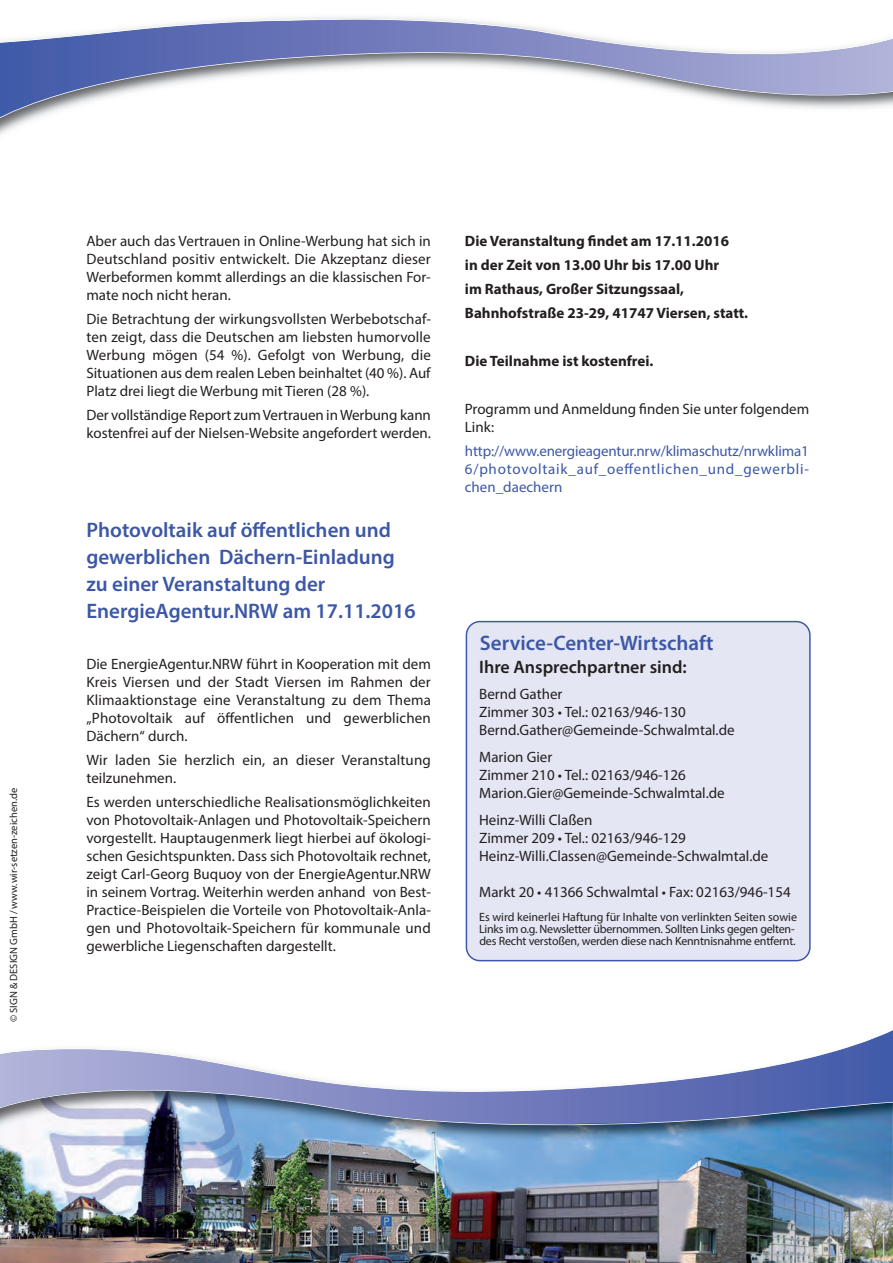
<style>
.page{position:relative;width:893px;height:1263px;background:#fff}
.page>*{position:absolute;margin:0;border:0;box-sizing:border-box;transform-origin:0 0}
.t1{font:600 21px/27px "Myriad Pro";color:#3c57a6}
.t2{font:600 18px "Myriad Pro";color:#231f20}
.t3{font:15px/18px "Myriad Pro";color:#231f20}
.t4{font:700 15px/24px "Myriad Pro";color:#231f20}
.t5{font:15px/18px "Myriad Pro";letter-spacing:.05em;color:#3c57a6;text-align:justify}
.t6{font:12px/12px "Myriad Pro";letter-spacing:-.015em;color:#231f20}
.t7{font:10.5px "Myriad Pro";color:#231f20}
</style>
<div class="page">
<img style="left:0;top:1145px;width:893px;height:118px">
<img style="left:0;top:1129px;width:893px;height:16px">
<svg style="left:0;top:1030px;width:893px;height:99px"></svg>
<div style="left:466px;top:621px;width:345px;height:340px;background:#e5e6f3"></div>
<svg style="left:0;top:17px;width:893px;height:118px"></svg>
<p class="t7" style="left:10px;top:1022px;width:236px;rotate:-90deg">© SIGN &amp; DESIGN GmbH / www.wir-setzen-zeichen.de</p>
<p class="t3" style="left:86px;top:233px;width:346px;text-align:justify">Aber auch das Vertrauen in Online-Werbung hat sich in Deutschland positiv entwickelt. Die Akzeptanz dieser Werbeformen kommt allerdings an die klassischen For&shy;mate noch nicht heran.</p>
<p class="t3" style="left:86px;top:311px;width:346px;text-align:justify">Die Betrachtung der wirkungsvollsten Werbebotschaf&shy;ten zeigt, dass die Deutschen am liebsten humorvolle Werbung mögen (54 %). Gefolgt von Werbung, die Situationen aus dem realen Leben beinhaltet (40 %). Auf Platz drei liegt die Werbung mit Tieren (28 %).</p>
<p class="t3" style="left:86px;top:407px;width:346px">Der vollständige Report zum Vertrauen in Werbung kann kostenfrei auf der Nielsen-Website angefordert werden.</p>
<h1 class="t1" style="left:86px;top:518px;width:331px">Photovoltaik auf öffentlichen und gewerblichen Dächern-Einladung zu einer Veranstaltung der EnergieAgentur.NRW am 17.11.2016</h1>
<p class="t3" style="left:86px;top:656px;width:346px;text-align:justify">Die EnergieAgentur.NRW führt in Kooperation mit dem Kreis Viersen und der Stadt Viersen im Rahmen der Klimaaktionstage eine Veranstaltung zu dem Thema „Photovoltaik auf öffentlichen und gewerblichen Dächern“ durch.</p>
<p class="t3" style="left:86px;top:752px;width:346px">Wir laden Sie herzlich ein, an dieser Veranstaltung teilzunehmen.</p>
<p class="t3" style="left:86px;top:794px;width:346px;text-align:justify">Es werden unterschiedliche Realisationsmöglichkeiten von Photovoltaik-Anlagen und Photovoltaik-Speichern vorgestellt. Hauptaugenmerk liegt hierbei auf ökologi&shy;schen Gesichtspunkten. Dass sich Photovoltaik rechnet, zeigt Carl-Georg Buquoy von der EnergieAgentur.NRW in seinem Vortrag. Weiterhin werden anhand von Best-Practice-Beispielen die Vorteile von Photovoltaik-Anla&shy;gen und Photovoltaik-Speichern für kommunale und gewerbliche Liegenschaften dargestellt.</p>
<p class="t4" style="left:465px;top:230px;width:285px">Die Veranstaltung findet am 17.11.2016<br>in der Zeit von 13.00 Uhr bis 17.00 Uhr<br>im Rathaus, Großer Sitzungssaal, Bahnhofstraße 23-29, 41747 Viersen, statt.</p>
<p class="t4" style="left:465px;top:350px;width:190px">Die Teilnahme ist kostenfrei.</p>
<p class="t3" style="left:465px;top:401px;width:346px">Programm und Anmeldung finden Sie unter folgendem<br>Link:</p>
<p class="t5" style="left:465px;top:443px;width:346px">http://www.energieagentur.nrw/klimaschutz/nrwklima1<br>6/photovoltaik_auf_oeffentlichen_und_gewerbli&shy;chen_daechern</p>
<h1 class="t1" style="left:480px;top:631px;width:235px">Service-Center-Wirtschaft</h1>
<p class="t2" style="left:479px;top:660px;width:209px">Ihre Ansprechpartner sind:</p>
<p class="t3" style="left:479px;top:686px;width:257px">Bernd Gather<br>Zimmer 303 • Tel.: 02163/946-130<br>Bernd.Gather@Gemeinde-Schwalmtal.de</p>
<p class="t3" style="left:479px;top:749px;width:247px">Marion Gier<br>Zimmer 210 • Tel.: 02163/946-126<br>Marion.Gier@Gemeinde-Schwalmtal.de</p>
<p class="t3" style="left:479px;top:812px;width:291px">Heinz-Willi Claßen<br>Zimmer 209 • Tel.: 02163/946-129<br>Heinz-Willi.Classen@Gemeinde-Schwalmtal.de</p>
<p class="t3" style="left:479px;top:884px;width:313px">Markt 20 • 41366 Schwalmtal • Fax: 02163/946-154</p>
<p class="t6" style="left:479px;top:911px;width:319px">Es wird keinerlei Haftung für Inhalte von verlinkten Seiten sowie<br>Links im o.g. Newsletter übernommen. Sollten Links gegen gelten&shy;des Recht verstoßen, werden diese nach Kenntnisnahme entfernt.</p>
</div>
